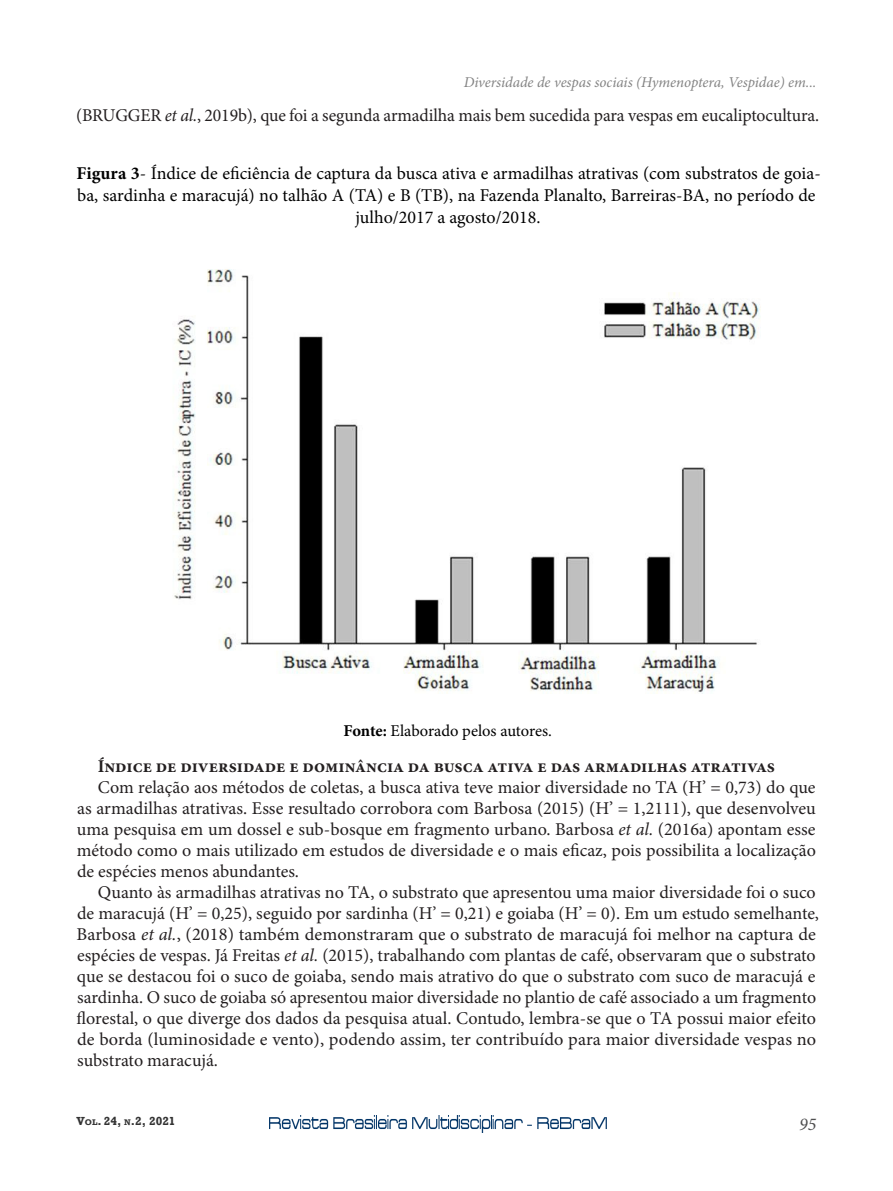
<style>
.page{position:relative;width:893px;height:1191px;background:#fff}
.page>*{position:absolute;margin:0;border:0;box-sizing:border-box;transform-origin:0 0}
.Corpo_do_texto{font:18px/21px "Minion Pro";color:#231f20;text-align:justify}
.Default{font:18px/21.6px "Minion Pro";color:#000;text-align:center}
.Corpo_do_texto-2{font:700 18px "Minion Pro";color:#231f20}
.t1{font:italic 18px "Minion Pro";color:#4f4f50}
.Default-2{font:16.5px "Minion Pro";color:#000}
.t2{font:italic 15px "Minion Pro";letter-spacing:-.005em;color:#838383}
.t3{font:700 12px "Rockwell";color:#333}
.s1{font-style:italic}
.s2{font-weight:700}
.s3{font-size:8.4px}
</style>
<div class="page">
<img style="left:269px;top:1115px;width:338px;height:17px">
<img style="left:173px;top:269px;width:588px;height:424px">
<p class="t2" style="left:464px;top:72px;width:354px">Diversidade de vespas sociais (Hymenoptera, Vespidae) em...</p>
<p class="Corpo_do_texto" style="left:76px;top:105px;width:745px">(BRUGGER <span class="s1">et al.</span>, 2019b), que foi a segunda armadilha mais bem sucedida para vespas em eucaliptocultura.</p>
<p class="Default" style="left:77px;top:163px;width:746px"><span class="s2">Figura 3</span>- Índice de eficiência de captura da busca ativa e armadilhas atrativas (com substratos de goia&shy;ba, sardinha e maracujá) no talhão A (TA) e B (TB), na Fazenda Planalto, Barreiras-BA, no período de julho/2017 a agosto/2018.</p>
<p class="Default-2" style="left:344px;top:719px;width:210px"><span class="s2">Fonte:</span> Elaborado pelos autores.</p>
<p class="Corpo_do_texto-2" style="left:98px;top:753px;width:678px">Índice de diversidade e dominância da busca ativa e das armadilhas atrativas</p>
<p class="Corpo_do_texto" style="left:77px;top:777px;width:741px;text-indent:21px">Com relação aos métodos de coletas, a busca ativa teve maior diversidade no TA (H’ = 0,73) do que as armadilhas atrativas. Esse resultado corrobora com Barbosa (2015) (H’ = 1,2111), que desenvolveu uma pesquisa em um dossel e sub-bosque em fragmento urbano. Barbosa <span class="s1">et al.</span> (2016a) apontam esse método como o mais utilizado em estudos de diversidade e o mais eficaz, pois possibilita a localização de espécies menos abundantes.</p>
<p class="Corpo_do_texto" style="left:76px;top:882px;width:744px;text-align:left;text-indent:22px">Quanto às armadilhas atrativas no TA, o substrato que apresentou uma maior diversidade foi o suco de maracujá (H’ = 0,25), seguido por sardinha (H’ = 0,21) e goiaba (H’ = 0). Em um estudo semelhante, Barbosa <span class="s1">et al.</span>, (2018) também demonstraram que o substrato de maracujá foi melhor na captura de espécies de vespas. Já Freitas <span class="s1">et al.</span> (2015), trabalhando com plantas de café, observaram que o substrato que se destacou foi o suco de goiaba, sendo mais atrativo do que o substrato com suco de maracujá e sardinha. O suco de goiaba só apresentou maior diversidade no plantio de café associado a um fragmento florestal, o que diverge dos dados da pesquisa atual. Contudo, lembra-se que o TA possui maior efeito de borda (luminosidade e vento), podendo assim, ter contribuído para maior diversidade vespas no substrato maracujá.</p>
<p class="t3" style="left:76px;top:1113px;width:101px">V<span class="s3">ol</span>. 24, <span class="s3">n</span>.2, 2021</p>
<p class="t1" style="left:799px;top:1111px;width:19px">95</p>
</div>
